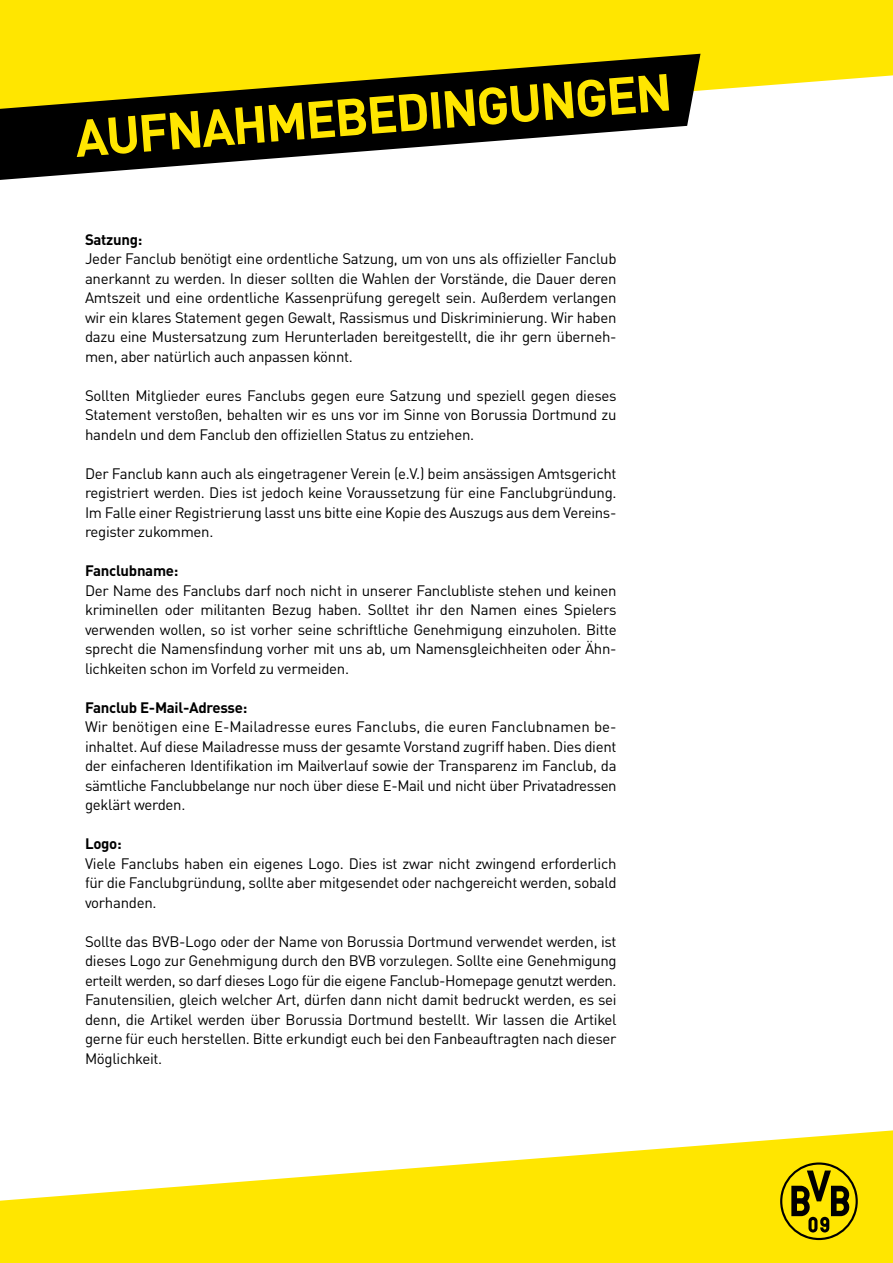
<style>
.page{position:relative;width:893px;height:1263px;background:#fff}
.page>*{position:absolute;margin:0;border:0;box-sizing:border-box;transform-origin:0 0}
.t1{font:700 51.45px "DIN";color:#ffe600}
.t2{font:15px/19.5px "DIN Pro";letter-spacing:-.02em;color:#000;text-align:justify}
.t3{font:700 15px "DIN Pro";letter-spacing:-.02em;color:#000}
</style>
<div class="page">
<svg style="left:0;top:1130px;width:893px;height:133px;fill:#ffe600"></svg>
<div style="left:778px;top:1160px;width:82px;height:82px;background:#ffe600;border-radius:50%"></div>
<svg style="left:780px;top:1162px;width:78px;height:78px"></svg>
<div style="left:782px;top:1164px;width:74px;height:74px;background:#ffe600;border-radius:50%"></div>
<svg style="left:791px;top:1170px;width:61px;height:62px"></svg>
<div style="left:0;top:0;width:893px;height:91px;background:#ffe600"></div>
<svg style="left:0;top:54px;width:700px;height:126px;fill:#000"></svg>
<h1 class="t1" style="left:73px;top:102px;width:600px;rotate:-4deg">AUFNAHMEBEDINGUNGEN</h1>
<p class="t3" style="left:85px;top:227px;width:59px">Satzung:</p>
<p class="t2" style="left:85px;top:247px;width:533px">Jeder Fanclub benötigt eine ordentliche Satzung, um von uns als offizieller Fanclub anerkannt zu werden. In dieser sollten die Wahlen der Vorstände, die Dauer deren Amtszeit und eine ordentliche Kassenprüfung geregelt sein. Außerdem verlangen wir ein klares Statement gegen Gewalt, Rassismus und Diskriminierung. Wir haben dazu eine Mustersatzung zum Herunterladen bereitgestellt, die ihr gern überneh&shy;men, aber natürlich auch anpassen könnt.</p>
<p class="t2" style="left:85px;top:384px;width:533px">Sollten Mitglieder eures Fanclubs gegen eure Satzung und speziell gegen dieses Statement verstoßen, behalten wir es uns vor im Sinne von Borussia Dortmund zu handeln und dem Fanclub den offiziellen Status zu entziehen.</p>
<p class="t2" style="left:85px;top:462px;width:533px">Der Fanclub kann auch als eingetragener Verein (e.V.) beim ansässigen Amtsgericht registriert werden. Dies ist jedoch keine Voraussetzung für eine Fanclubgründung.<br>Im Falle einer Registrierung lasst uns bitte eine Kopie des Auszugs aus dem Vereins&shy;register zukommen.</p>
<p class="t3" style="left:85px;top:558px;width:95px">Fanclubname:</p>
<p class="t2" style="left:85px;top:579px;width:533px">Der Name des Fanclubs darf noch nicht in unserer Fanclubliste stehen und keinen kriminellen oder militanten Bezug haben. Solltet ihr den Namen eines Spielers verwenden wollen, so ist vorher seine schriftliche Genehmigung einzuholen. Bitte sprecht die Namensfindung vorher mit uns ab, um Namensgleichheiten oder Ähn&shy;lichkeiten schon im Vorfeld zu vermeiden.</p>
<p class="t3" style="left:85px;top:695px;width:164px">Fanclub E-Mail-Adresse:</p>
<p class="t2" style="left:85px;top:715px;width:533px">Wir benötigen eine E-Mailadresse eures Fanclubs, die euren Fanclubnamen be&shy;inhaltet. Auf diese Mailadresse muss der gesamte Vorstand zugriff haben. Dies dient der einfacheren Identifikation im Mailverlauf sowie der Transparenz im Fanclub, da sämtliche Fanclubbelange nur noch über diese E-Mail und nicht über Privatadressen geklärt werden.</p>
<p class="t3" style="left:85px;top:831px;width:38px">Logo:</p>
<p class="t2" style="left:85px;top:852px;width:533px">Viele Fanclubs haben ein eigenes Logo. Dies ist zwar nicht zwingend erforderlich für die Fanclubgründung, sollte aber mitgesendet oder nachgereicht werden, sobald vorhanden.</p>
<p class="t2" style="left:85px;top:930px;width:533px">Sollte das BVB-Logo oder der Name von Borussia Dortmund verwendet werden, ist dieses Logo zur Genehmigung durch den BVB vorzulegen. Sollte eine Genehmigung erteilt werden, so darf dieses Logo für die eigene Fanclub-Homepage genutzt werden.<br>Fanutensilien, gleich welcher Art, dürfen dann nicht damit bedruckt werden, es sei denn, die Artikel werden über Borussia Dortmund bestellt. Wir lassen die Artikel gerne für euch herstellen. Bitte erkundigt euch bei den Fanbeauftragten nach dieser Möglichkeit.</p>
</div>
